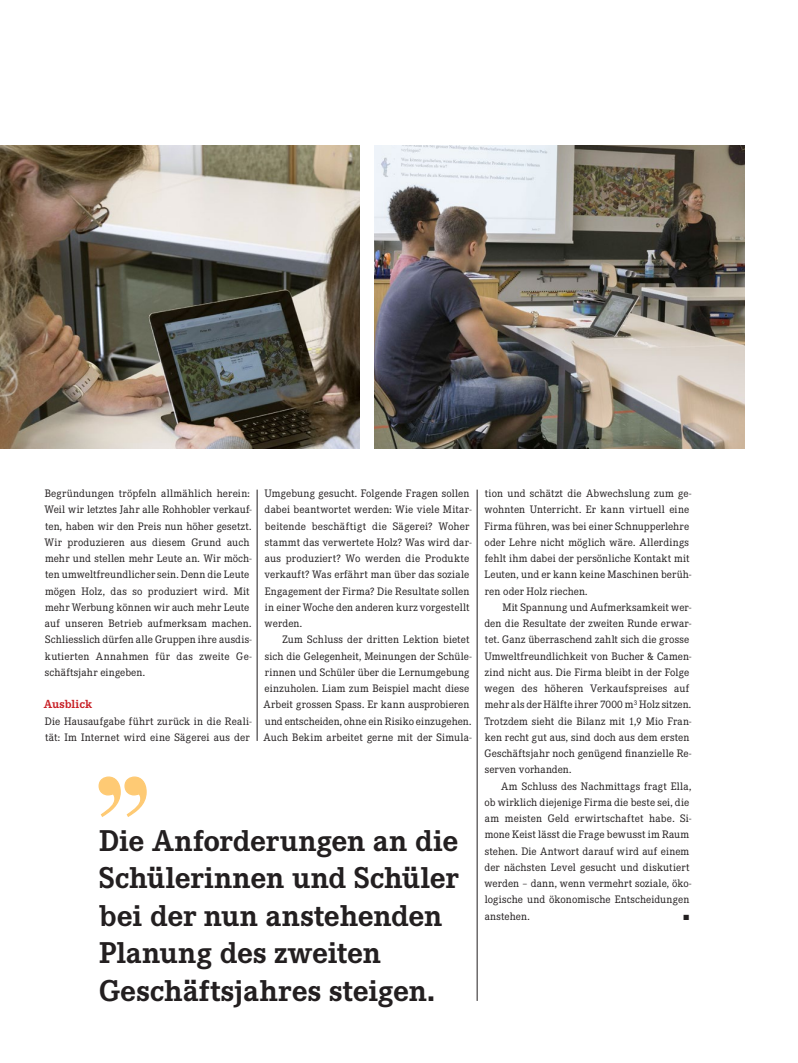
<style>
.page{position:relative;width:798px;height:1063px;background:#fff}
.page>*{position:absolute;margin:0;border:0;box-sizing:border-box;transform-origin:0 0}
.t1{font:700 31.25px/37.5px "Corporate E";letter-spacing:-.005em;color:#231f20}
.t2{font:700 12.25px "Corporate E";color:#c82026}
.t3{font:11.25px/16.2px "Corporate E";letter-spacing:.01em;color:#231f20}
.t4{font:7.5px "Zapf Dingbats ITC";color:#231f20}
</style>
<div class="page">
<img style="left:374px;top:145px;width:370px;height:303px">
<img style="left:0;top:145px;width:360px;height:303px">
<svg style="left:98px;top:776px;width:49px;height:41px"></svg>
<hr style="left:257px;top:490px;width:1px;height:251px;background:#231f20">
<hr style="left:476px;top:490px;width:1px;height:511px;background:#231f20">
<p class="t3" style="left:45px;top:486px;width:208px">Begründungen tröpfeln allmählich herein:<br>Weil wir letztes Jahr alle Rohhobler verkauf&shy;ten, haben wir den Preis nun höher gesetzt.<br>Wir produzieren aus diesem Grund auch mehr und stellen mehr Leute an. Wir möch&shy;ten umweltfreundlicher sein. Denn die Leute mögen Holz, das so produziert wird. Mit mehr Werbung können wir auch mehr Leute auf unseren Betrieb aufmerksam machen.<br>Schliesslich dürfen alle Gruppen ihre ausdis&shy;kutierten Annahmen für das zweite Ge&shy;schäftsjahr eingeben.</p>
<p class="t2" style="left:44px;top:697px;width:50px">Ausblick</p>
<p class="t3" style="left:45px;top:713px;width:208px">Die Hausaufgabe führt zurück in die Reali&shy;tät: Im Internet wird eine Sägerei aus der</p>
<p class="t3" style="left:264px;top:486px;width:208px">Umgebung gesucht. Folgende Fragen sollen dabei beantwortet werden: Wie viele Mitar&shy;beitende beschäftigt die Sägerei? Woher stammt das verwertete Holz? Was wird dar&shy;aus produziert? Wo werden die Produkte verkauft? Was erfährt man über das soziale Engagement der Firma? Die Resultate sollen in einer Woche den anderen kurz vorgestellt werden.</p>
<p class="t3" style="left:263px;top:632px;width:209px;text-indent:19px">Zum Schluss der dritten Lektion bietet sich die Gelegenheit, Meinungen der Schüle&shy;rinnen und Schüler über die Lernumgebung einzuholen. Liam zum Beispiel macht diese Arbeit grossen Spass. Er kann ausprobieren und entscheiden, ohne ein Risiko einzugehen.<br>Auch Bekim arbeitet gerne mit der Simula-</p>
<h1 class="t1" style="left:99px;top:822px;width:361px">Die Anforderungen an die<br>Schülerinnen und Schüler bei der nun anstehenden<br>Planung des zweiten<br>Geschäftsjahres steigen.</h1>
<p class="t3" style="left:484px;top:486px;width:208px">tion und schätzt die Abwechslung zum ge&shy;wohnten Unterricht. Er kann virtuell eine Firma führen, was bei einer Schnupperlehre oder Lehre nicht möglich wäre. Allerdings fehlt ihm dabei der persönliche Kontakt mit Leuten, und er kann keine Maschinen berüh&shy;ren oder Holz riechen.</p>
<p class="t3" style="left:484px;top:599px;width:208px;text-indent:18px">Mit Spannung und Aufmerksamkeit wer&shy;den die Resultate der zweiten Runde erwar&shy;tet. Ganz überraschend zahlt sich die grosse Umweltfreundlichkeit von Bucher &amp; Camen&shy;zind nicht aus. Die Firma bleibt in der Folge wegen des höheren Verkaufspreises auf mehr als der Hälfte ihrer 7000 m<sup>3</sup> Holz sitzen.<br>Trotzdem sieht die Bilanz mit 1,9 Mio Fran&shy;ken recht gut aus, sind doch aus dem ersten Geschäftsjahr noch genügend finanzielle Re&shy;serven vorhanden.</p>
<p class="t3" style="left:484px;top:778px;width:208px;text-indent:17px">Am Schluss des Nachmittags fragt Ella, ob wirklich diejenige Firma die beste sei, die am meisten Geld erwirtschaftet habe. Si&shy;mone Keist lässt die Frage bewusst im Raum stehen. Die Antwort darauf wird auf einem der nächsten Level gesucht und diskutiert werden – dann, wenn vermehrt soziale, öko&shy;logische und ökonomische Entscheidungen anstehen.</p>
<p class="t4" style="left:683px;top:914px;width:7px">■</p>
</div>
